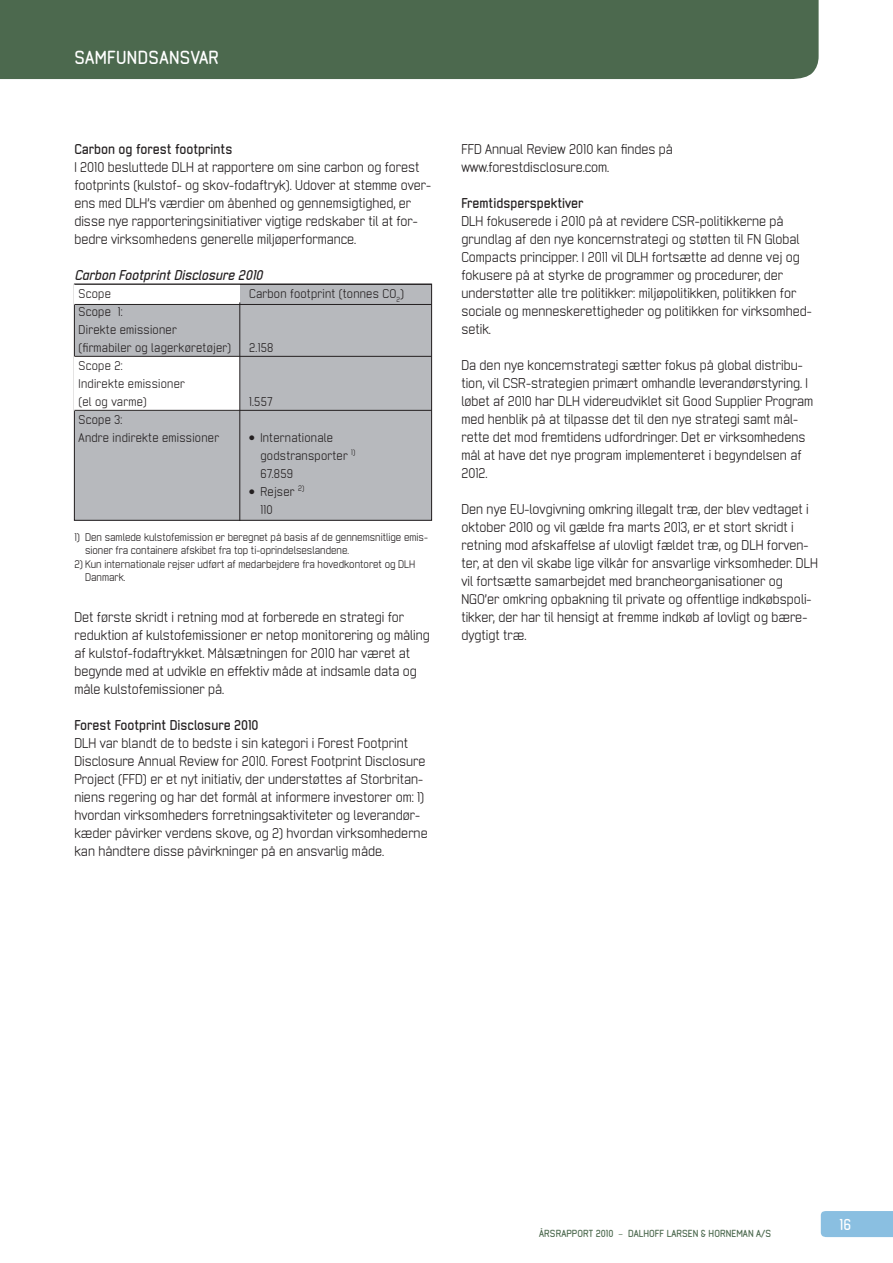
<style>
.page{position:relative;width:893px;height:1263px;background:#fff}
.page>*{position:absolute;margin:0;border:0;box-sizing:border-box;transform-origin:0 0}
.t1{font:700 18px "Neutraliser Sans";letter-spacing:.02em;color:#fff}
.t2{font:700 15px "Neutraliser Sans";color:#fff}
.t3{font:13.5px/18px "Neutraliser Sans";color:#231f20}
.t4{font:700 13.5px "Neutraliser Sans";color:#231f20}
.t5{font:italic 700 13.5px "Neutraliser Sans";color:#231f20}
.t6{font:12px/18px "Neutraliser Sans";letter-spacing:.02em;color:#231f20}
.t7{font:10.5px/13.5px "Neutraliser Sans";color:#231f20}
.t8{font:700 9.75px "Neutraliser Sans";letter-spacing:.005em;color:#4c694e}
.s1{font-weight:400}
</style>
<div class="page">
<div style="left:0;top:0;width:818px;height:79px;background:#4c694e"></div>
<div style="left:74px;top:284px;width:358px;height:236px;background:#b7b9bd"></div>
<div style="left:74px;top:284px;width:358px;height:237px;border:1px solid #231f20"></div>
<div style="left:75px;top:356px;width:165px;height:54px;background:#fff"></div>
<div style="left:75px;top:284px;width:165px;height:21px;background:#fff"></div>
<hr style="left:240px;top:302px;width:1px;height:219px;background:#231f20">
<hr style="left:74px;top:284px;width:358px;height:1px;background:#231f20">
<hr style="left:74px;top:304px;width:358px;height:1px;background:#231f20">
<hr style="left:74px;top:356px;width:358px;height:1px;background:#231f20">
<hr style="left:74px;top:410px;width:358px;height:1px;background:#231f20">
<div style="left:821px;top:1211px;width:72px;height:26px;background:#8abfe1"></div>
<h1 class="t1" style="left:74px;top:51px;width:146px">SAMFUNDSANSVAR</h1>
<p class="t4" style="left:74px;top:144px;width:160px">Carbon og forest footprints</p>
<p class="t3" style="left:74px;top:159px;width:358px">I 2010 besluttede DLH at rapportere om sine carbon og forest footprints (kulstof- og skov-fodaftryk). Udover at stemme over&shy;ens med DLH’s værdier om åbenhed og gennemsigtighed, er disse nye rapporteringsinitiativer vigtige redskaber til at for&shy;bedre virksomhedens generelle miljøperformance.</p>
<p class="t5" style="left:74px;top:270px;width:190px">Carbon Footprint Disclosure 2010</p>
<p class="t6" style="left:79px;top:285px;width:34px">Scope</p>
<p class="t6" style="left:249px;top:285px;width:156px">Carbon footprint (tonnes CO<sub>2</sub>)</p>
<p class="t6" style="left:79px;top:303px;width:154px">Scope 1:<br>Direkte emissioner (firmabiler og lagerkøretøjer)</p>
<p class="t6" style="left:249px;top:339px;width:26px">2.158</p>
<p class="t6" style="left:79px;top:357px;width:108px">Scope 2:<br>Indirekte emissioner (el og varme)</p>
<p class="t6" style="left:249px;top:393px;width:25px">1.557</p>
<p class="t6" style="left:79px;top:411px;width:142px">Scope 3:<br>Andre indirekte emissioner</p>
<p class="t6" style="left:260px;top:429px;width:96px;text-indent:-11px">• Internationale godstransporter <sup>1)<br></sup>67.859</p>
<p class="t6" style="left:260px;top:483px;width:46px;text-indent:-11px">• Rejser <sup>2)<br></sup>110</p>
<p class="t7" style="left:85px;top:531px;width:344px;text-indent:-11px">1) Den samlede kulstofemission er beregnet på basis af de gennemsnitlige emis&shy;sioner fra containere afskibet fra top ti-oprindelseslandene.</p>
<p class="t7" style="left:85px;top:558px;width:332px;text-indent:-11px">2) Kun internationale rejser udført af medarbejdere fra hovedkontoret og DLH<br>Danmark.</p>
<p class="t3" style="left:74px;top:609px;width:357px">Det første skridt i retning mod at forberede en strategi for reduktion af kulstofemissioner er netop monitorering og måling af kulstof-fodaftrykket. Målsætningen for 2010 har været at begynde med at udvikle en effektiv måde at indsamle data og måle kulstofemissioner på.</p>
<p class="t4" style="left:74px;top:720px;width:186px">Forest Footprint Disclosure 2010</p>
<p class="t3" style="left:74px;top:735px;width:355px">DLH var blandt de to bedste i sin kategori i Forest Footprint Disclosure Annual Review for 2010. Forest Footprint Disclosure Project (FFD) er et nyt initiativ, der understøttes af Storbritan&shy;niens regering og har det formål at informere investorer om: 1) hvordan virksomheders forretningsaktiviteter og leverandør&shy;kæder påvirker verdens skove, og 2) hvordan virksomhederne kan håndtere disse påvirkninger på en ansvarlig måde.</p>
<p class="t3" style="left:461px;top:141px;width:213px">FFD Annual Review 2010 kan findes på www.forestdisclosure.com.</p>
<p class="t4" style="left:461px;top:198px;width:124px">Fremtidsperspektiver</p>
<p class="t3" style="left:461px;top:213px;width:352px">DLH fokuserede i 2010 på at revidere CSR-politikkerne på grundlag af den nye koncernstrategi og støtten til FN Global Compacts principper. I 2011 vil DLH fortsætte ad denne vej og fokusere på at styrke de programmer og procedurer, der understøtter alle tre politikker: miljøpolitikken, politikken for sociale og menneskerettigheder og politikken for virksomhed&shy;setik.</p>
<p class="t3" style="left:461px;top:357px;width:353px">Da den nye koncernstrategi sætter fokus på global distribu&shy;tion, vil CSR-strategien primært omhandle leverandørstyring. I løbet af 2010 har DLH videreudviklet sit Good Supplier Program med henblik på at tilpasse det til den nye strategi samt mål&shy;rette det mod fremtidens udfordringer. Det er virksomhedens mål at have det nye program implementeret i begyndelsen af 2012.</p>
<p class="t3" style="left:461px;top:501px;width:358px">Den nye EU-lovgivning omkring illegalt træ, der blev vedtaget i oktober 2010 og vil gælde fra marts 2013, er et stort skridt i retning mod afskaffelse af ulovligt fældet træ, og DLH forven&shy;ter, at den vil skabe lige vilkår for ansvarlige virksomheder. DLH vil fortsætte samarbejdet med brancheorganisationer og NGO’er omkring opbakning til private og offentlige indkøbspoli&shy;tikker, der har til hensigt at fremme indkøb af lovligt og bære&shy;dygtigt træ.</p>
<p class="t8" style="left:539px;top:1230px;width:233px">ÅRSRAPPORT 2010 <span class="s1">–</span> DALHOFF LARSEN &amp; HORNEMAN A/S</p>
<p class="t2" style="left:839px;top:1219px;width:13px">16</p>
</div>
